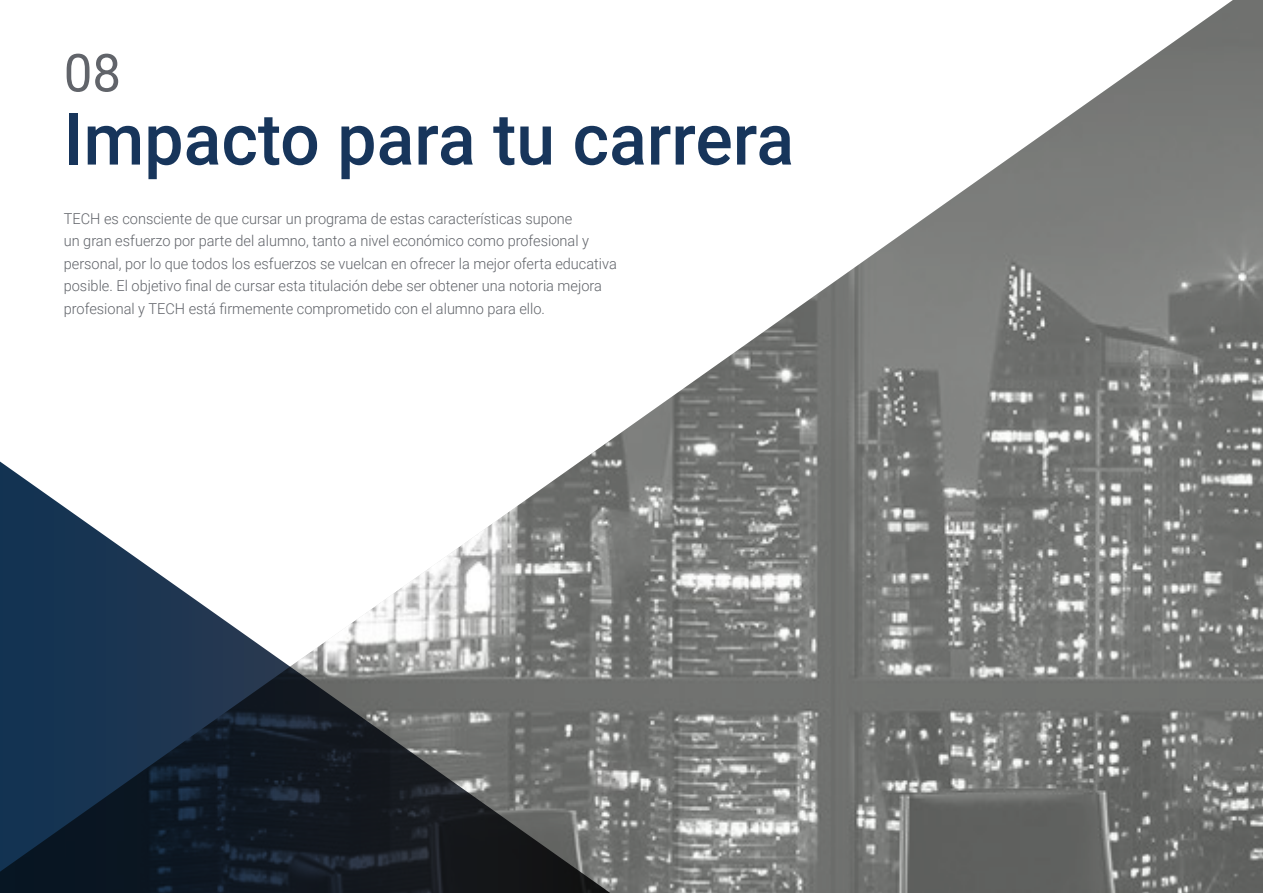
<style>
.page{position:relative;width:1263px;height:893px;background:#fff}
.page>*{position:absolute;margin:0;border:0;box-sizing:border-box;transform-origin:0 0}
.t1{font:500 72px "Roboto";color:#17355b}
.t2{font:52.5px "Roboto";color:#61646a}
.t3{font:300 15px/22.5px "Roboto";color:#61646a}
</style>
<div class="page">
<img style="left:602px;top:0;width:661px;height:893px">
<svg style="left:0;top:446px;width:640px;height:447px"></svg>
<h2 class="t2" style="left:64px;top:36px;width:59px">08</h2>
<h1 class="t1" style="left:64px;top:89px;width:732px">Impacto para tu carrera</h1>
<p class="t3" style="left:64px;top:207px;width:555px">TECH es consciente de que cursar un programa de estas características supone<br>un gran esfuerzo por parte del alumno, tanto a nivel económico como profesional y personal, por lo que todos los esfuerzos se vuelcan en ofrecer la mejor oferta educativa posible. El objetivo final de cursar esta titulación debe ser obtener una notoria mejora profesional y TECH está firmemente comprometido con el alumno para ello.</p>
</div>
